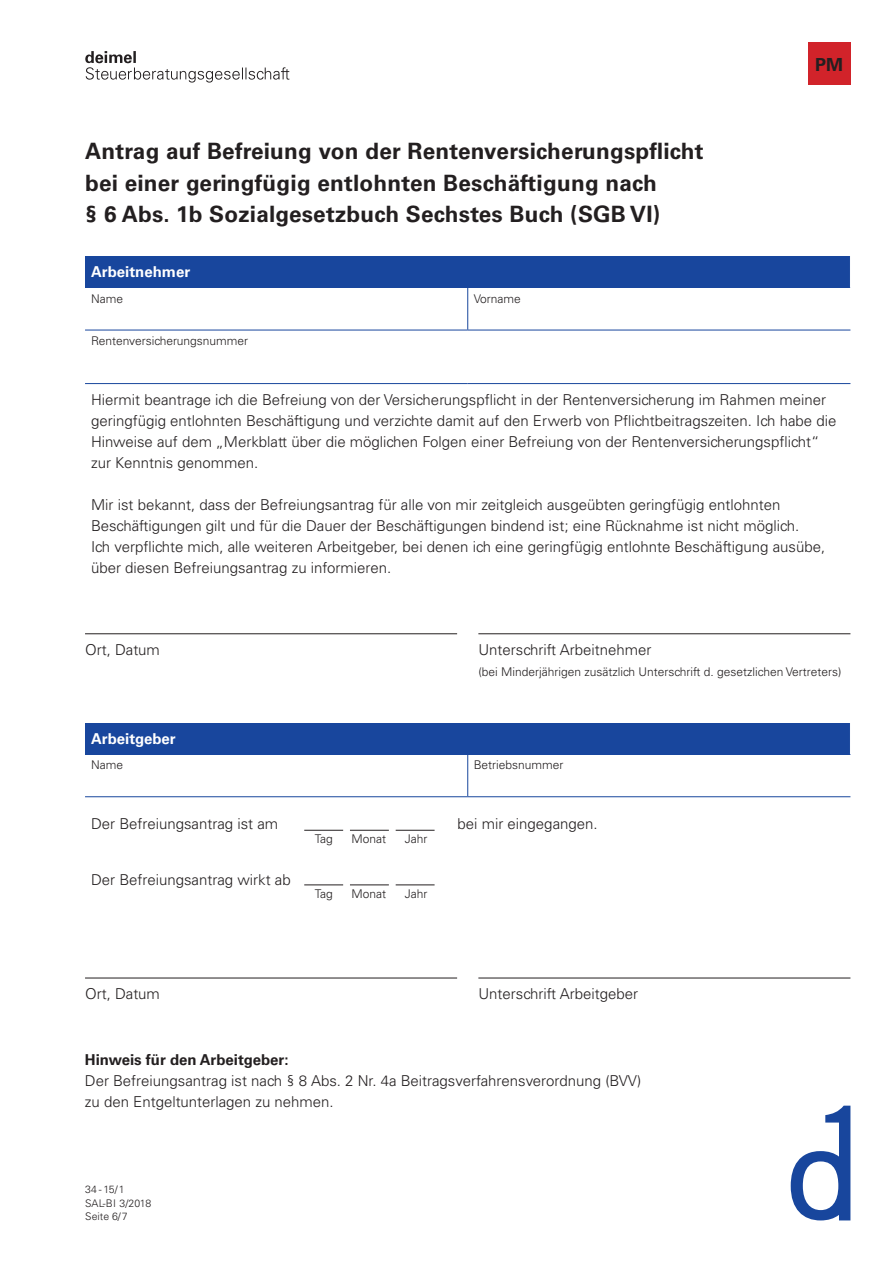
<style>
.page{position:relative;width:893px;height:1263px;background:#fff}
.page>*{position:absolute;margin:0;border:0;box-sizing:border-box;transform-origin:0 0}
.t1{font:700 22.5px/31.5px "Univers LT Std";letter-spacing:.01em;color:#231f20}
.t2{font:700 18px "Univers LT Std";color:#231f20}
.t3{font:300 15px/21px "Univers LT Std";color:#231f20}
.t4{font:700 15px "Univers LT Std";color:#231f20}
.t5{font:700 15px "Univers LT Std";color:#fff}
.t6{font:300 12px "Univers LT Std";color:#231f20}
.t7{font:300 10.5px/13.5px "Univers LT Std";color:#231f20}
</style>
<div class="page">
<svg style="left:791px;top:1106px;width:59px;height:114px"></svg>
<svg style="left:85px;top:51px;width:204px;height:32px"></svg>
<div style="left:85px;top:256px;width:765px;height:32px;background:#18469d"></div>
<hr style="left:467px;top:288px;width:1px;height:42px;background:#18469d">
<hr style="left:85px;top:330px;width:383px;height:1px;background:#18469d">
<hr style="left:468px;top:330px;width:382px;height:1px;background:#18469d">
<hr style="left:85px;top:383px;width:383px;height:1px;background:#18469d">
<hr style="left:468px;top:383px;width:382px;height:1px;background:#18469d">
<div style="left:85px;top:723px;width:765px;height:32px;background:#18469d"></div>
<hr style="left:467px;top:755px;width:1px;height:41px;background:#18469d">
<hr style="left:85px;top:796px;width:383px;height:1px;background:#18469d">
<hr style="left:468px;top:796px;width:382px;height:1px;background:#18469d">
<div style="left:808px;top:43px;width:42px;height:42px;background:#d1232a"></div>
<hr style="left:478px;top:633px;width:372px;height:1px;background:#231f20">
<hr style="left:478px;top:978px;width:372px;height:1px;background:#231f20">
<hr style="left:85px;top:633px;width:372px;height:1px;background:#231f20">
<hr style="left:304px;top:830px;width:39px;height:1px;background:#231f20">
<hr style="left:304px;top:884px;width:39px;height:1px;background:#231f20">
<hr style="left:350px;top:830px;width:39px;height:1px;background:#231f20">
<hr style="left:350px;top:884px;width:39px;height:1px;background:#231f20">
<hr style="left:396px;top:830px;width:39px;height:1px;background:#231f20">
<hr style="left:396px;top:884px;width:39px;height:1px;background:#231f20">
<hr style="left:85px;top:978px;width:372px;height:1px;background:#231f20">
<h1 class="t1" style="left:85px;top:136px;width:620px">Antrag auf Befreiung von der Rentenversicherungspflicht bei einer geringfügig entlohnten Beschäftigung nach<br>§ 6 Abs. 1b Sozialgesetzbuch Sechstes Buch (SGB VI)</h1>
<p class="t5" style="left:91px;top:263px;width:101px">Arbeitnehmer</p>
<p class="t6" style="left:91px;top:291px;width:34px">Name</p>
<p class="t6" style="left:474px;top:291px;width:49px">Vorname</p>
<p class="t6" style="left:91px;top:333px;width:159px">Rentenversicherungsnummer</p>
<p class="t2" style="left:815px;top:54px;width:29px">PM</p>
<p class="t3" style="left:91px;top:389px;width:747px">Hiermit beantrage ich die Befreiung von der Versicherungspflicht in der Rentenversicherung im Rahmen meiner geringfügig entlohnten Beschäftigung und verzichte damit auf den Erwerb von Pflichtbeitragszeiten. Ich habe die Hinweise auf dem „Merkblatt über die möglichen Folgen einer Befreiung von der Rentenversicherungspflicht“ zur Kenntnis genommen.</p>
<p class="t3" style="left:91px;top:494px;width:736px">Mir ist bekannt, dass der Befreiungsantrag für alle von mir zeitgleich ausgeübten geringfügig entlohnten Beschäftigungen gilt und für die Dauer der Beschäftigungen bindend ist; eine Rücknahme ist nicht möglich.<br>Ich verpflichte mich, alle weiteren Arbeitgeber, bei denen ich eine geringfügig entlohnte Beschäftigung ausübe, über diesen Befreiungsantrag zu informieren.</p>
<p class="t3" style="left:85px;top:639px;width:76px">Ort, Datum</p>
<p class="t3" style="left:478px;top:639px;width:175px">Unterschrift Arbeitnehmer</p>
<p class="t6" style="left:478px;top:665px;width:365px">(bei Minderjährigen zusätzlich Unterschrift d. gesetzlichen Vertreters)</p>
<p class="t5" style="left:91px;top:730px;width:86px">Arbeitgeber</p>
<p class="t6" style="left:91px;top:758px;width:34px">Name</p>
<p class="t6" style="left:474px;top:758px;width:91px">Betriebsnummer</p>
<p class="t3" style="left:91px;top:813px;width:189px">Der Befreiungsantrag ist am</p>
<p class="t3" style="left:458px;top:813px;width:142px">bei mir eingegangen.</p>
<p class="t3" style="left:91px;top:869px;width:201px">Der Befreiungsantrag wirkt ab</p>
<p class="t6" style="left:315px;top:831px;width:20px">Tag</p>
<p class="t6" style="left:352px;top:831px;width:36px">Monat</p>
<p class="t6" style="left:405px;top:831px;width:24px">Jahr</p>
<p class="t6" style="left:315px;top:886px;width:20px">Tag</p>
<p class="t6" style="left:352px;top:886px;width:36px">Monat</p>
<p class="t6" style="left:405px;top:886px;width:24px">Jahr</p>
<p class="t3" style="left:85px;top:983px;width:76px">Ort, Datum</p>
<p class="t3" style="left:478px;top:983px;width:161px">Unterschrift Arbeitgeber</p>
<p class="t4" style="left:85px;top:1050px;width:205px">Hinweis für den Arbeitgeber:</p>
<p class="t3" style="left:85px;top:1070px;width:558px">Der Befreiungsantrag ist nach § 8 Abs. 2 Nr. 4a Beitragsverfahrensverordnung (BVV) zu den Entgeltunterlagen zu nehmen.</p>
<p class="t7" style="left:85px;top:1183px;width:68px">34 -15/1<br>SAL-BI 3/2018<br>Seite 6/7</p>
</div>
